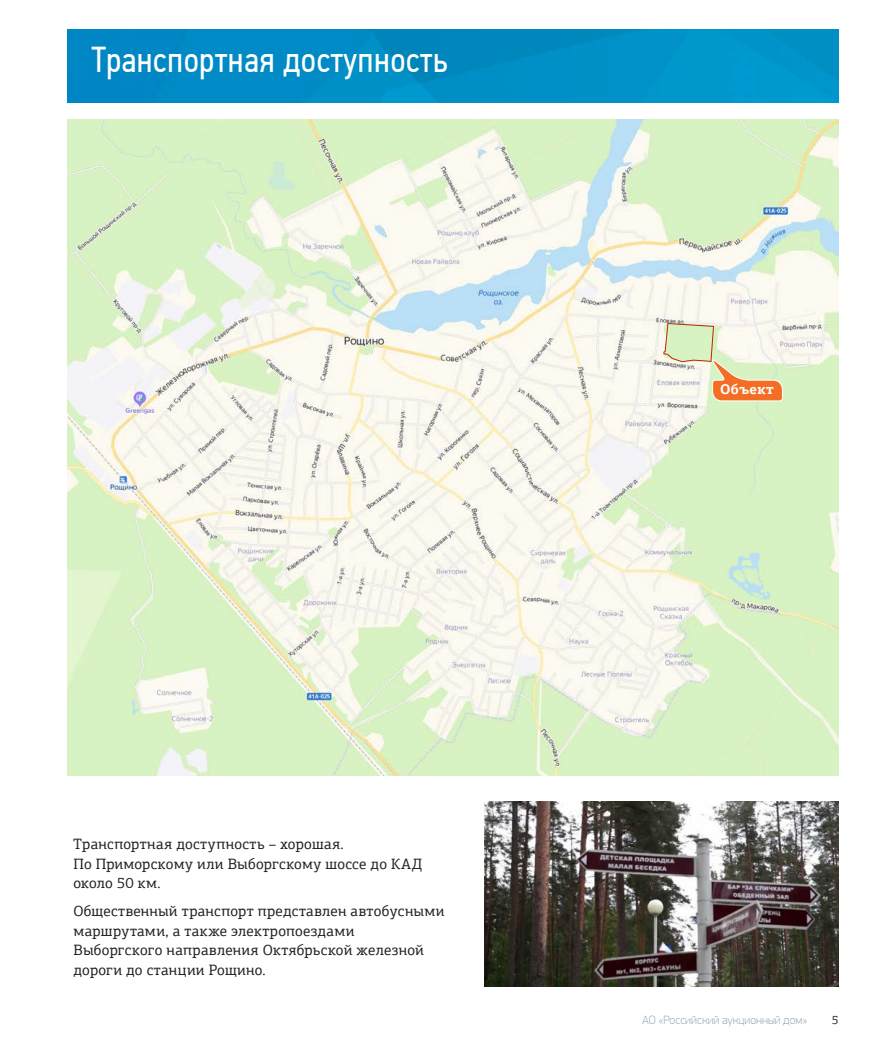
<style>
.page{position:relative;width:893px;height:1063px;background:#fff}
.page>*{position:absolute;margin:0;border:0;box-sizing:border-box;transform-origin:0 0}
.text_basic{font:36px "PF Din Text Cond Pro";letter-spacing:.015em;color:#fff}
.Sidebar_Right_Text{font:15px/19.5px "PF Agora Slab Pro";letter-spacing:.015em;color:#231f20}
.Sidebar_Right_Text-2{font:700 14.1px "PF Agora Slab Pro";letter-spacing:.025em;color:#fff}
.t1{font:100 12px "PF Din Display Pro";letter-spacing:.005em;color:#8ca1af}
.t2{font:12px "PF Agora Slab Pro";color:#231f20}
</style>
<div class="page">
<img style="left:67px;top:30px;width:772px;height:72px">
<img style="left:68px;top:119px;width:771px;height:656px">
<svg style="left:663px;top:323px;width:120px;height:78px"></svg>
<img style="left:485px;top:801px;width:354px;height:185px">
<p class="text_basic" style="left:92px;top:38px;width:357px">Транспортная доступность</p>
<p class="Sidebar_Right_Text" style="left:73px;top:834px;width:350px">Транспортная доступность – хорошая.<br>По Приморскому или Выборгскому шоссе до КАД около 50 км.</p>
<p class="Sidebar_Right_Text" style="left:73px;top:901px;width:373px">Общественный транспорт представлен автобусными маршрутами, а также электропоездами Выборгского направления Октябрьской железной дороги до станции Рощино.</p>
<p class="Sidebar_Right_Text-2" style="left:720px;top:381px;width:55px">Объект</p>
<p class="t1" style="left:642px;top:1013px;width:167px">АО «Российский аукционный дом»</p>
<p class="t2" style="left:832px;top:1013px;width:8px">5</p>
</div>
